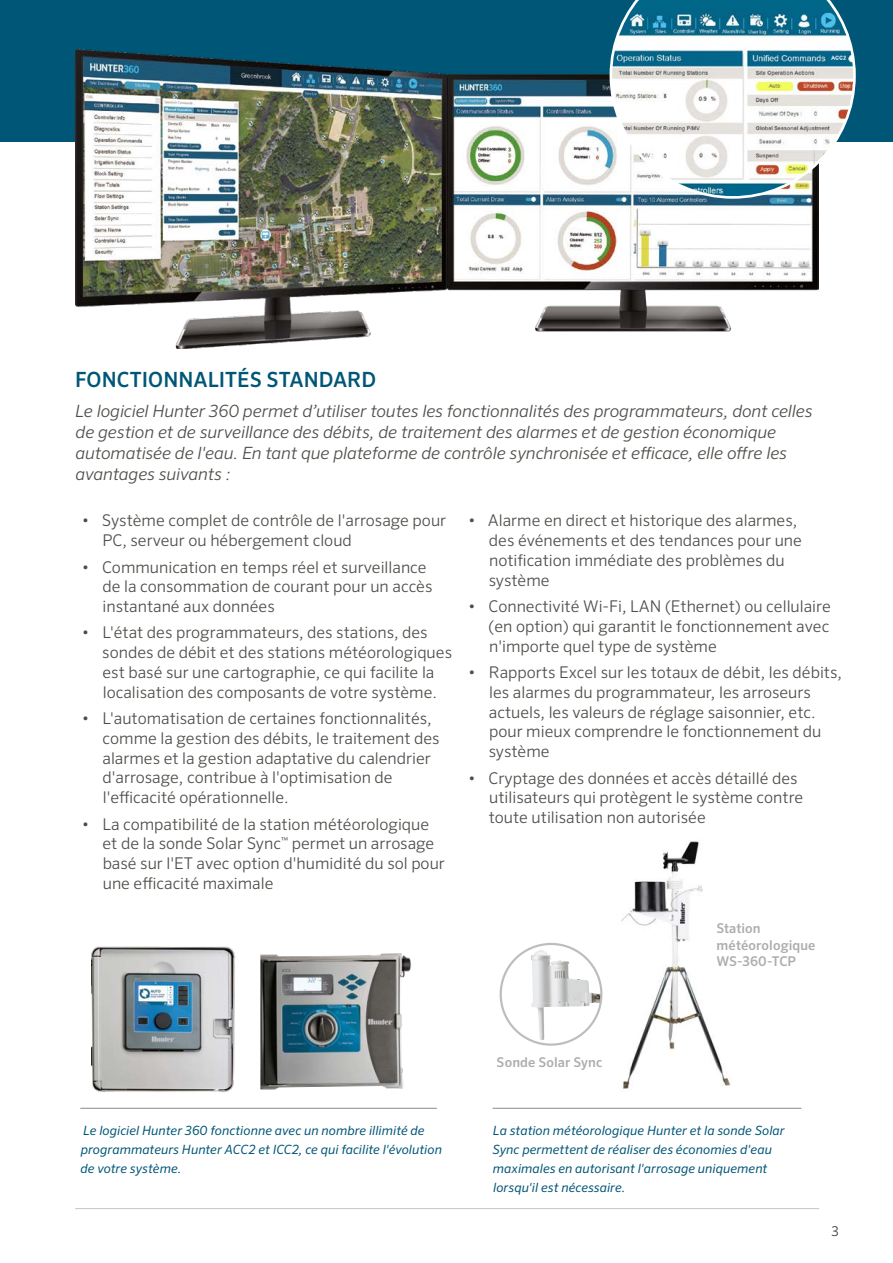
<style>
.page{position:relative;width:893px;height:1263px;background:#fff}
.page>*{position:absolute;margin:0;border:0;box-sizing:border-box;transform-origin:0 0}
.t1{font:500 21px "Sero Pro";color:#005676}
.t2{font:italic 300 16.95px/21px "Sero Pro";letter-spacing:-.005em;color:#504d49}
.t3{font:300 16.2px/19.8px "Sero Pro";color:#504d49}
.t4{font:500 13.5px/16.2px "Sero Pro";letter-spacing:.01em;color:#adadae}
.t5{font:300 13.5px "Sero Pro";color:#363636}
.t6{font:italic 12.75px/18.8px "Sero Pro";letter-spacing:.005em;color:#005676}
</style>
<div class="page">
<hr style="left:75px;top:1208px;width:744px;height:1px;background:#c9c4c2">
<div style="left:0;top:0;width:893px;height:141px;background:#005676"></div>
<hr style="left:492px;top:1108px;width:309px;height:1px;background:#908a86">
<img style="left:76px;top:50px;width:742px;height:299px">
<svg style="left:610px;top:0;width:246px;height:199px"></svg>
<hr style="left:80px;top:1108px;width:357px;height:1px;background:#908a86">
<img style="left:92px;top:946px;width:157px;height:163px">
<img style="left:260px;top:953px;width:152px;height:136px">
<img style="left:621px;top:841px;width:110px;height:249px">
<img style="left:531px;top:950px;width:70px;height:91px">
<div style="left:500px;top:943px;width:102px;height:103px;border:2px solid #bcbdbd;border-radius:50%"></div>
<p class="t1" style="left:75px;top:367px;width:302px">FONCTIONNALITÉS STANDARD</p>
<p class="t2" style="left:75px;top:400px;width:739px">Le logiciel Hunter 360 permet d’utiliser toutes les fonctionnalités des programmateurs, dont celles de gestion et de surveillance des débits, de traitement des alarmes et de gestion économique automatisée de l'eau. En tant que plateforme de contrôle synchronisée et efficace, elle offre les avantages suivants :</p>
<p class="t3" style="left:102px;top:511px;width:345px;text-indent:-21px">• Système complet de contrôle de l'arrosage pour<br>PC, serveur ou hébergement cloud</p>
<p class="t3" style="left:103px;top:557px;width:331px;text-indent:-21px">• Communication en temps réel et surveillance de la consommation de courant pour un accès instantané aux données</p>
<p class="t3" style="left:102px;top:623px;width:351px;text-indent:-21px">• L'état des programmateurs, des stations, des sondes de débit et des stations météorologiques est basé sur une cartographie, ce qui facilite la localisation des composants de votre système.</p>
<p class="t3" style="left:103px;top:708px;width:339px;text-indent:-21px">• L'automatisation de certaines fonctionnalités, comme la gestion des débits, le traitement des alarmes et la gestion adaptative du calendrier d'arrosage, contribue à l'optimisation de l'efficacité opérationnelle.</p>
<p class="t3" style="left:103px;top:814px;width:344px;text-indent:-21px">• La compatibilité de la station météorologique et de la sonde Solar Sync<sup>™</sup> permet un arrosage basé sur l'ET avec option d'humidité du sol pour une efficacité maximale</p>
<p class="t3" style="left:489px;top:511px;width:315px;text-indent:-21px">• Alarme en direct et historique des alarmes, des événements et des tendances pour une notification immédiate des problèmes du système</p>
<p class="t3" style="left:488px;top:596px;width:344px;text-align:justify;text-indent:-20px">• Connectivité Wi-Fi, LAN (Ethernet) ou cellulaire (en option) qui garantit le fonctionnement avec n'importe quel type de système</p>
<p class="t3" style="left:489px;top:662px;width:355px;text-indent:-21px">• Rapports Excel sur les totaux de débit, les débits, les alarmes du programmateur, les arroseurs actuels, les valeurs de réglage saisonnier, etc. pour mieux comprendre le fonctionnement du système</p>
<p class="t3" style="left:489px;top:768px;width:316px;text-indent:-20px">• Cryptage des données et accès détaillé des utilisateurs qui protègent le système contre toute utilisation non autorisée</p>
<p class="t6" style="left:81px;top:1121px;width:363px">Le logiciel Hunter 360 fonctionne avec un nombre illimité de programmateurs Hunter ACC2 et ICC2, ce qui facilite l'évolution de votre système.</p>
<p class="t4" style="left:716px;top:920px;width:101px">Station météorologique<br>WS-360-TCP</p>
<p class="t4" style="left:497px;top:1054px;width:107px">Sonde Solar Sync</p>
<p class="t6" style="left:493px;top:1121px;width:294px">La station météorologique Hunter et la sonde Solar Sync permettent de réaliser des économies d'eau maximales en autorisant l'arrosage uniquement lorsqu'il est nécessaire.</p>
<p class="t5" style="left:832px;top:1223px;width:9px">3</p>
</div>
